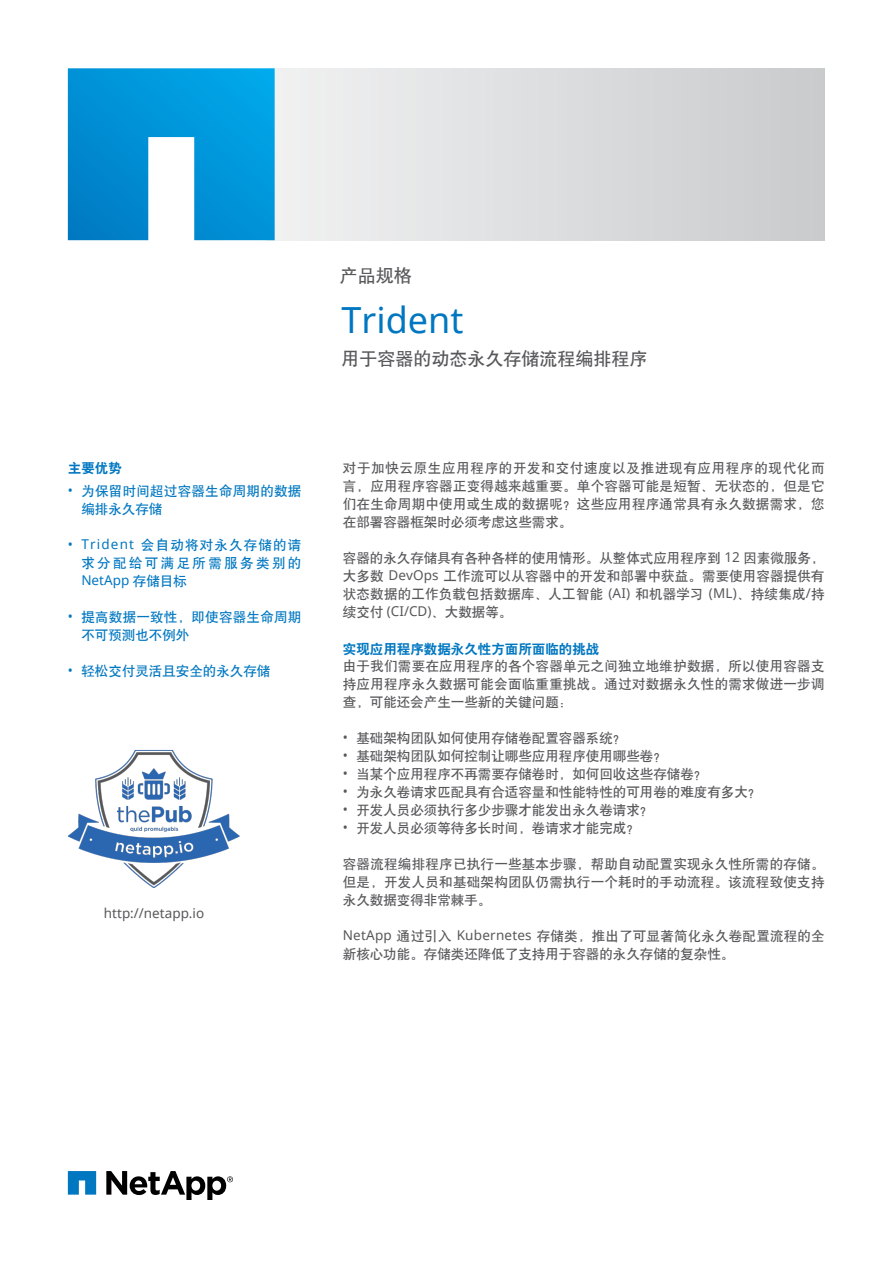
<style>
.page{position:relative;width:893px;height:1263px;background:#fff}
.page>*{position:absolute;margin:0;border:0;box-sizing:border-box;transform-origin:0 0}
.t1{font:36px "Noto Sans";color:#0077c1}
.t2{font:18px "H Yb 1 gj";color:#58585b}
.t3{font:13.5px/18px "H Yb 1 gj";color:#58585b;text-align:justify}
.t4{font:13.5px/18px "H Yb 1 gj";letter-spacing:.02em;color:#0077c1}
.t5{font:13.5px/18px "H Yb 1 gj";letter-spacing:.175em;color:#0077c1;text-align:right}
.t6{font:13.5px "H Yb 2 gj";color:#0077c1}
.t7{font:13.5px "Noto Sans";color:#58585b}
.t8{font:13.5px "H Yb 1 gj";color:#0077c1}
.t9{font:13.5px "Noto Sans";color:#0077c1}
.s1{font-family:"Noto Sans"}
.s2{font-family:"H Yb 1 gj"}
</style>
<div class="page">
<div style="left:266px;top:68px;width:559px;height:172px;background:linear-gradient(to right,#f1f2f2,#c9cbcc)"></div>
<svg style="left:68px;top:68px;width:207px;height:172px;background:#22a1dc"></svg>
<svg style="left:68px;top:1171px;width:28px;height:23px"></svg>
<svg style="left:106px;top:1171px;width:127px;height:29px"></svg>
<img style="left:68px;top:749px;width:172px;height:139px">
<p class="t6" style="left:68px;top:462px;width:55px">主要优势</p>
<p class="t4" style="left:81px;top:482px;width:222px;text-indent:-14px"><span class="s1">•</span> 为保留时间超过容器生命周期的数据编排永久存储</p>
<p class="t5" style="left:68px;top:536px;width:235px"><span class="s1">• Trident</span> 会自动将对永久存储的请求分配给可满足所需服务类别的</p>
<p class="t9" style="left:81px;top:571px;width:107px">NetApp <span class="s2">存储目标</span></p>
<p class="t4" style="left:81px;top:608px;width:222px;text-indent:-14px"><span class="s1">•</span> 提高数据一致性，即使容器生命周期不可预测也不例外</p>
<p class="t8" style="left:68px;top:664px;width:204px"><span class="s1">•</span> 轻松交付灵活且安全的永久存储</p>
<p class="t7" style="left:104px;top:903px;width:102px">http://netapp.io</p>
<h2 class="t2" style="left:340px;top:266px;width:73px">产品规格</h2>
<h1 class="t1" style="left:342px;top:295px;width:123px">Trident</h1>
<h2 class="t2" style="left:342px;top:350px;width:307px">用于容器的动态永久存储流程编排程序</h2>
<p class="t3" style="left:343px;top:459px;width:483px">对于加快云原生应用程序的开发和交付速度以及推进现有应用程序的现代化而言，应用程序容器正变得越来越重要。单个容器可能是短暂、无状态的，但是它们在生命周期中使用或生成的数据呢？这些应用程序通常具有永久数据需求，您在部署容器框架时必须考虑这些需求。</p>
<p class="t3" style="left:343px;top:549px;width:483px">容器的永久存储具有各种各样的使用情形。从整体式应用程序到 <span class="s1">12</span> 因素微服务，大多数 <span class="s1">DevOps</span> 工作流可以从容器中的开发和部署中获益。需要使用容器提供有状态数据的工作负载包括数据库、人工智能 <span class="s1">(AI)</span> 和机器学习 <span class="s1">(ML)</span>、持续集成<span class="s1">/</span>持续交付 <span class="s1">(CI/CD)</span>、大数据等。</p>
<p class="t6" style="left:343px;top:642px;width:258px">实现应用程序数据永久性方面所面临的挑战</p>
<p class="t3" style="left:343px;top:657px;width:483px">由于我们需要在应用程序的各个容器单元之间独立地维护数据，所以使用容器支持应用程序永久数据可能会面临重重挑战。通过对数据永久性的需求做进一步调查，可能还会产生一些新的关键问题：</p>
<p class="t3" style="left:343px;top:729px;width:285px"><span class="s1">•</span> 基础架构团队如何使用存储卷配置容器系统？</p>
<p class="t3" style="left:343px;top:747px;width:325px"><span class="s1">•</span> 基础架构团队如何控制让哪些应用程序使用哪些卷？</p>
<p class="t3" style="left:343px;top:765px;width:366px"><span class="s1">•</span> 当某个应用程序不再需要存储卷时，如何回收这些存储卷？</p>
<p class="t3" style="left:343px;top:783px;width:420px"><span class="s1">•</span> 为永久卷请求匹配具有合适容量和性能特性的可用卷的难度有多大？</p>
<p class="t3" style="left:343px;top:801px;width:312px"><span class="s1">•</span> 开发人员必须执行多少步骤才能发出永久卷请求？</p>
<p class="t3" style="left:343px;top:819px;width:298px"><span class="s1">•</span> 开发人员必须等待多长时间，卷请求才能完成？</p>
<p class="t3" style="left:343px;top:855px;width:483px">容器流程编排程序已执行一些基本步骤，帮助自动配置实现永久性所需的存储。但是，开发人员和基础架构团队仍需执行一个耗时的手动流程。该流程致使支持永久数据变得非常棘手。</p>
<p class="t3" style="left:343px;top:927px;width:483px"><span class="s1">NetApp</span> 通过引入 <span class="s1">Kubernetes</span> 存储类，推出了可显著简化永久卷配置流程的全新核心功能。存储类还降低了支持用于容器的永久存储的复杂性。</p>
</div>
